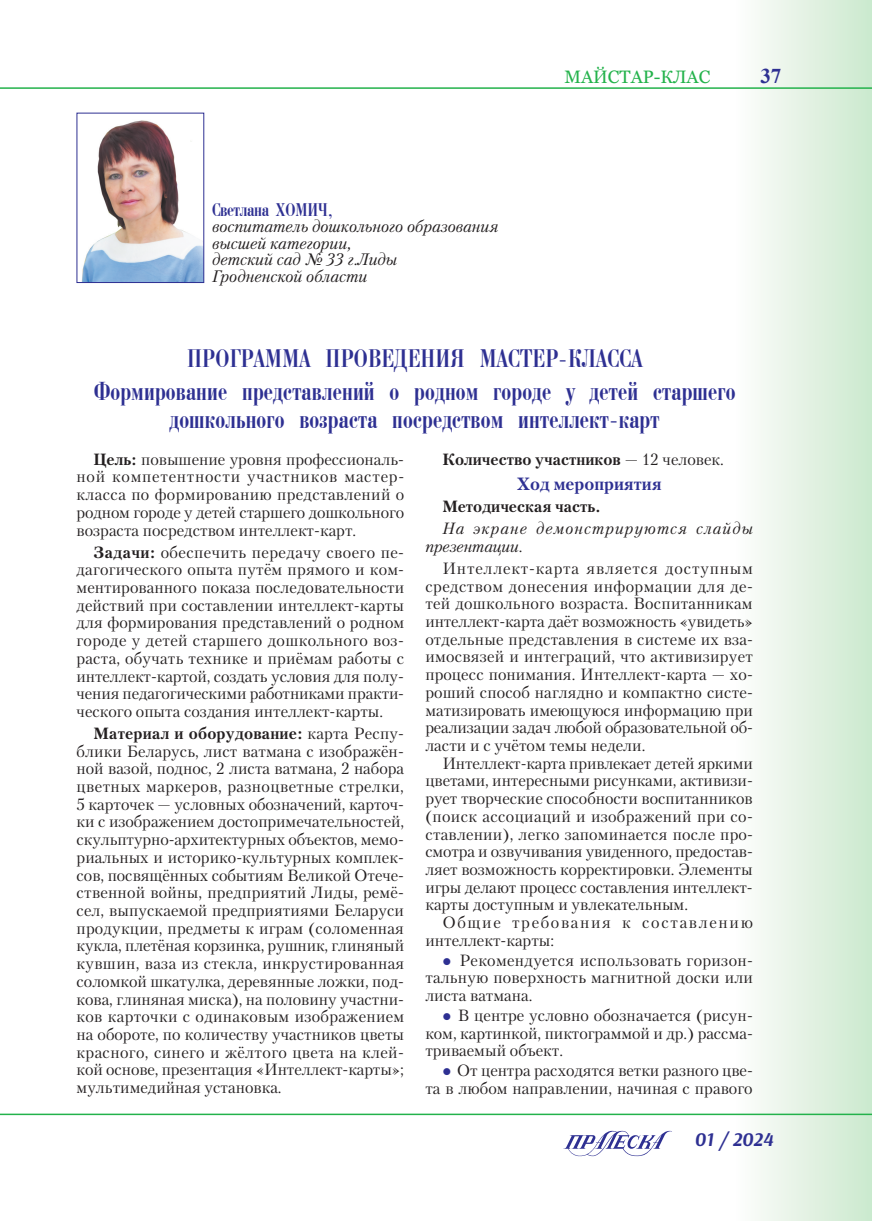
<style>
.page{position:relative;width:872px;height:1221px;background:#fff}
.page>*{position:absolute;margin:0;border:0;box-sizing:border-box;transform-origin:0 0}
.Подзаголовок{font:27px/28.5px "Bodoni Cond CTT";letter-spacing:.015em;color:#2e3092;text-align:center}
.t1{font:700 21px "Times New Roman";color:#2e3092}
.Фамилия{font:19.5px "Bodoni Cond CTT";color:#2e3092}
.t2{font:italic 700 19.5px "Arsenal";color:#2e3092}
.Рубрика{font:18px "Georgia";color:#23b24b}
.Центр_цвет{font:700 17.7px "Petersburg C";color:#2e3092}
.Должность{font:italic 16.5px "Petersburg C";color:#231f20}
.Текст{font:16.2px/17.7px "Petersburg C";color:#231f20;text-align:justify}
.Текст-2{font:700 16.2px "Petersburg C";color:#231f20}
.Текст-3{font:16.2px/17.7px "Petersburg C";letter-spacing:.105em;color:#231f20}
.Текст_курсив{font:italic 16.2px/17.7px "Petersburg C";letter-spacing:.07em;color:#231f20}
.s1{font-weight:700}
.s2{font-weight:400}
.s3{color:#2e3092}
</style>
<div class="page">
<div style="left:735px;top:0;width:137px;height:1220px;background:linear-gradient(to right,#fefdfd,#cbe9cd)"></div>
<hr style="left:0;top:1113px;width:872px;height:1px;background:#23b24b">
<svg style="left:563px;top:1130px;width:109px;height:26px"></svg>
<hr style="left:0;top:87px;width:872px;height:2px;background:#23b24b">
<img style="left:82px;top:120px;width:120px;height:161px">
<p class="Фамилия" style="left:212px;top:199px;width:123px">Светлана ХОМИЧ,</p>
<p class="Должность" style="left:212px;top:217px;width:288px">воспитатель дошкольного образования</p>
<p class="Должность" style="left:212px;top:233px;width:140px">высшей категории,</p>
<p class="Должность" style="left:212px;top:250px;width:187px">детский сад № 33 г.Лиды</p>
<p class="Должность" style="left:212px;top:266px;width:157px">Гродненской области</p>
<p class="Рубрика" style="left:564px;top:66px;width:147px">майстар-клас</p>
<p class="t1" style="left:760px;top:62px;width:22px">37</p>
<p class="Подзаголовок" style="left:187px;top:345px;width:456px">ПРОГРАММА ПРОВЕДЕНИЯ МАСТЕР-КЛАССА</p>
<p class="Подзаголовок" style="left:94px;top:377px;width:643px">Формирование представлений о родном городе у детей старшего дошкольного возраста посредством интеллект-карт</p>
<p class="Текст" style="left:77px;top:450px;width:329px;text-indent:17px"><span class="s1">Цель:</span> повышение уровня профессиональ&shy;ной компетентности участников мастер&shy;класса по формированию представлений о родном городе у детей старшего дошкольного возраста посредством интеллект-карт.</p>
<p class="Текст" style="left:77px;top:543px;width:329px;text-indent:17px"><span class="s1">Задачи:</span> обеспечить передачу своего пе&shy;дагогического опыта путём прямого и ком&shy;ментированного показа последовательности действий при составлении интеллект-карты для формирования представлений о родном городе у детей старшего дошкольного воз&shy;раста, обучать технике и приёмам работы с интеллект-картой, создать условия для полу&shy;чения педагогическими работниками практи&shy;ческого опыта создания интеллект-карты.</p>
<p class="Текст" style="left:77px;top:724px;width:329px;text-indent:17px"><span class="s1">Материал и оборудование:</span> карта Респу&shy;блики Беларусь, лист ватмана с изображён&shy;ной вазой, поднос, 2 листа ватмана, 2 набора цветных маркеров, разноцветные стрелки, 5 карточек — условных обозначений, карточ&shy;ки с изображением достопримечательностей, скульптурно-архитектурных объектов, мемо&shy;риальных и историко-культурных комплек&shy;сов, посвящённых событиям Великой Отече&shy;ственной войны, предприятий Лиды, ремё&shy;сел, выпускаемой предприятиями Беларуси продукции, предметы к играм (соломенная кукла, плетёная корзинка, рушник, глиняный кувшин, ваза из стекла, инкрустированная соломкой шкатулка, деревянные ложки, под&shy;кова, глиняная миска), на половину участни&shy;ков карточки с одинаковым изображением на обороте, по количеству участников цветы красного, синего и жёлтого цвета на клей&shy;кой основе, презентация «Интеллект-карты»; мультимедийная установка.</p>
<p class="Текст-2" style="left:442px;top:450px;width:283px">Количество участников <span class="s2">— 12 человек.</span></p>
<p class="Центр_цвет" style="left:517px;top:474px;width:146px">Ход мероприятия</p>
<p class="Текст-2" style="left:442px;top:497px;width:160px">Методическая часть.</p>
<p class="Текст_курсив" style="left:425px;top:519px;width:329px;text-indent:17px">На экране демонстрируются слайды презентации.</p>
<p class="Текст" style="left:425px;top:559px;width:329px;text-indent:17px">Интеллект-карта является доступным средством донесения информации для де&shy;тей дошкольного возраста. Воспитанникам интеллект-карта даёт возможность «увидеть» отдельные представления в системе их вза&shy;имосвязей и интеграций, что активизирует процесс понимания. Интеллект-карта — хо&shy;роший способ наглядно и компактно систе&shy;матизировать имеющуюся информацию при реализации задач любой образовательной об&shy;ласти и с учётом темы недели.</p>
<p class="Текст" style="left:425px;top:754px;width:329px;text-indent:17px">Интеллект-карта привлекает детей яркими цветами, интересными рисунками, активизи&shy;рует творческие способности воспитанников (поиск ассоциаций и изображений при со&shy;ставлении), легко запоминается после про&shy;смотра и озвучивания увиденного, предостав&shy;ляет возможность корректировки. Элементы игры делают процесс составления интеллект&shy;карты доступным и увлекательным.</p>
<p class="Текст-3" style="left:425px;top:913px;width:329px;text-indent:17px">Общие требования к составлению интеллект-карты:</p>
<p class="Текст" style="left:425px;top:950px;width:329px;text-indent:17px"><span class="s3">●</span> Рекомендуется использовать горизон&shy;тальную поверхность магнитной доски или листа ватмана.</p>
<p class="Текст" style="left:425px;top:1006px;width:329px;text-indent:17px"><span class="s3">●</span> В центре условно обозначается (рисун&shy;ком, картинкой, пиктограммой и др.) рассма&shy;триваемый объект.</p>
<p class="Текст" style="left:425px;top:1061px;width:329px;text-align:right"><span class="s3">●</span> От центра расходятся ветки разного цве&shy;та в любом направлении, начиная с правого</p>
<p class="t2" style="left:694px;top:1126px;width:80px">01 / 2024</p>
</div>
